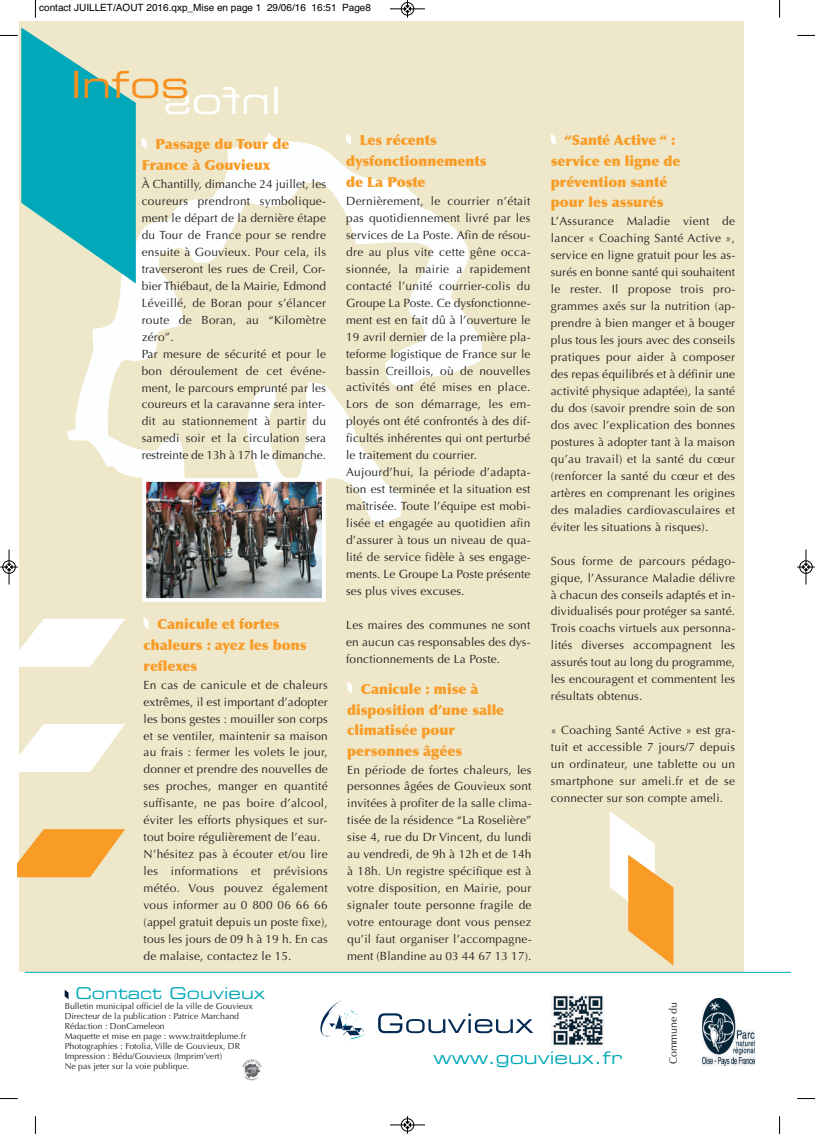
<style>
.page{position:relative;width:815px;height:1134px;background:#fff}
.page>*{position:absolute;margin:0;border:0;box-sizing:border-box;transform-origin:0 0}
.t1{font:37.5px "Eurostile Extended Two";color:#f68f1e}
.t2{font:17.5px "Eurostile Extended Two";color:#00a8b9}
.t3{font:16.25px "Eurostile Extended Two";color:#00a8b9}
.t4{font:13.88px/20.6px "font 000000001 d 7 d 6230";color:#f89c27}
.t5{font:11.88px/17px "Optima";letter-spacing:.015em;color:#231f20;text-align:justify}
.t6{font:10.62px "Optima";color:#231f20}
.t7{font:10px "Helvetica";color:#000}
.t8{font:8.75px/10px "Optima";color:#231f20}
</style>
<div class="page">
<div style="left:19px;top:21px;width:725px;height:951px;background:#eee7c9"></div>
<img style="left:66px;top:133px;width:355px;height:355px">
<svg style="left:378px;top:1013px;width:155px;height:20px"></svg>
<svg style="left:320px;top:1000px;width:47px;height:41px"></svg>
<img style="left:703px;top:999px;width:51px;height:66px">
<img style="left:242px;top:1059px;width:20px;height:22px">
<svg style="left:65px;top:990px;width:4px;height:9px"></svg>
<hr style="left:25px;top:972px;width:766px;height:1px;background:#00a8b9">
<img style="left:551px;top:994px;width:53px;height:53px">
<svg style="left:142px;top:137px;width:5px;height:12px"></svg>
<svg style="left:551px;top:134px;width:5px;height:11px"></svg>
<svg style="left:346px;top:133px;width:5px;height:12px"></svg>
<img style="left:147px;top:483px;width:174px;height:114px">
<div style="left:142px;top:478px;width:184px;height:124px;border:4px solid #fff"></div>
<svg style="left:144px;top:618px;width:4px;height:11px"></svg>
<svg style="left:347px;top:682px;width:5px;height:11px"></svg>
<svg style="left:610px;top:811px;width:63px;height:154px"></svg>
<svg style="left:19px;top:619px;width:106px;height:48px"></svg>
<svg style="left:19px;top:724px;width:106px;height:48px"></svg>
<svg style="left:18px;top:829px;width:107px;height:48px"></svg>
<svg style="left:35px;top:0;width:1px;height:18px"></svg>
<svg style="left:0;top:27px;width:136px;height:256px"></svg>
<svg style="left:779px;top:0;width:1px;height:18px"></svg>
<svg style="left:797px;top:35px;width:18px;height:1px"></svg>
<svg style="left:35px;top:1116px;width:1px;height:18px"></svg>
<svg style="left:0;top:1098px;width:18px;height:1px"></svg>
<svg style="left:779px;top:1116px;width:1px;height:18px"></svg>
<svg style="left:797px;top:1098px;width:18px;height:1px"></svg>
<div style="left:401px;top:2px;width:13px;height:14px;border:1px solid #fff;border-radius:50%"></div>
<hr style="left:390px;top:9px;width:35px;height:1px;background:#000">
<div style="left:401px;top:2px;width:13px;height:13px;border:1px solid #000;border-radius:50%"></div>
<svg style="left:404px;top:0;width:7px;height:18px"></svg>
<hr style="left:390px;top:1125px;width:35px;height:1px;background:#000">
<div style="left:401px;top:1118px;width:13px;height:13px;border:1px solid #000;border-radius:50%"></div>
<svg style="left:404px;top:1116px;width:7px;height:18px"></svg>
<div style="left:2px;top:560px;width:14px;height:14px;border:1px solid #fff;border-radius:50%"></div>
<hr style="left:9px;top:549px;width:1px;height:35px;background:#000">
<div style="left:3px;top:561px;width:12px;height:12px;border:1px solid #000;border-radius:50%"></div>
<svg style="left:0;top:564px;width:18px;height:6px"></svg>
<div style="left:799px;top:560px;width:14px;height:14px;border:1px solid #fff;border-radius:50%"></div>
<hr style="left:806px;top:549px;width:1px;height:35px;background:#000">
<div style="left:800px;top:561px;width:12px;height:12px;border:1px solid #000;border-radius:50%"></div>
<svg style="left:797px;top:564px;width:18px;height:6px"></svg>
<p class="t7" style="left:39px;top:0;width:333px">contact JUILLET/AOUT 2016.qxp_Mise en page 1 29/06/16 16:51 Page8</p>
<h1 class="t1" style="left:71px;top:59px;width:120px">Infos</h1>
<p class="t4" style="left:346px;top:130px;width:142px;text-indent:14px">Les récents dysfonctionnements de La Poste</p>
<p class="t5" style="left:346px;top:193px;width:186px;text-align:left">Dernièrement, le courrier n’était pas quotidiennement livré par les services de La Poste. Afin de résou&shy;dre au plus vite cette gêne occa&shy;sionnée, la mairie a rapidement contacté l’unité courrier-colis du Groupe La Poste. Ce dysfonctionne&shy;ment est en fait dû à l’ouverture le 19 avril dernier de la première pla&shy;teforme logistique de France sur le bassin Creillois, où de nouvelles activités ont été mises en place.<br>Lors de son démarrage, les em&shy;ployés ont été confrontés à des dif&shy;ficultés inhérentes qui ont perturbé le traitement du courrier.<br>Aujourd’hui, la période d’adapta&shy;tion est terminée et la situation est maîtrisée. Toute l’équipe est mobi&shy;lisée et engagée au quotidien afin d’assurer à tous un niveau de qua&shy;lité de service fidèle à ses engage&shy;ments. Le Groupe La Poste présente ses plus vives excuses.</p>
<p class="t5" style="left:346px;top:616px;width:186px">Les maires des communes ne sont en aucun cas responsables des dys&shy;fonctionnements de La Poste.</p>
<p class="t4" style="left:142px;top:134px;width:149px;line-height:21px;text-indent:14px">Passage du Tour de<br>France à Gouvieux</p>
<p class="t5" style="left:142px;top:176px;width:186px;text-align:left">À Chantilly, dimanche 24 juillet, les coureurs prendront symbolique&shy;ment le départ de la dernière étape du Tour de France pour se rendre ensuite à Gouvieux. Pour cela, ils traverseront les rues de Creil, Cor&shy;bier Thiébaut, de la Mairie, Edmond<br>Léveillé, de Boran pour s’élancer route de Boran, au “Kilomètre zéro”.<br>Par mesure de sécurité et pour le bon déroulement de cet événe&shy;ment, le parcours emprunté par les coureurs et la caravanne sera inter&shy;dit au stationnement à partir du samedi soir et la circulation sera restreinte de 13h à 17h le dimanche.</p>
<p class="t4" style="left:144px;top:614px;width:164px;text-indent:14px">Canicule et fortes chaleurs : ayez les bons reflexes</p>
<p class="t5" style="left:144px;top:676px;width:186px;text-align:left">En cas de canicule et de chaleurs extrêmes, il est important d’adopter les bons gestes : mouiller son corps et se ventiler, maintenir sa maison au frais : fermer les volets le jour, donner et prendre des nouvelles de ses proches, manger en quantité suffisante, ne pas boire d’alcool, éviter les efforts physiques et sur&shy;tout boire régulièrement de l’eau.<br>N’hésitez pas à écouter et/ou lire les informations et prévisions météo. Vous pouvez également vous informer au 0 800 06 66 66 (appel gratuit depuis un poste fixe), tous les jours de 09 h à 19 h. En cas de malaise, contactez le 15.</p>
<p class="t4" style="left:347px;top:678px;width:159px;text-indent:14px">Canicule : mise à disposition d’une salle climatisée pour personnes âgées</p>
<p class="t5" style="left:347px;top:761px;width:186px">En période de fortes chaleurs, les personnes âgées de Gouvieux sont invitées à profiter de la salle clima&shy;tisée de la résidence “La Roselière” sise 4, rue du Dr Vincent, du lundi au vendredi, de 9h à 12h et de 14h à 18h. Un registre spécifique est à votre disposition, en Mairie, pour signaler toute personne fragile de votre entourage dont vous pensez qu’il faut organiser l’accompagne&shy;ment (Blandine au 03 44 67 13 17).</p>
<p class="t4" style="left:551px;top:130px;width:131px;text-indent:14px">“Santé Active “ : service en ligne de prévention santé pour les assurés</p>
<p class="t5" style="left:551px;top:213px;width:186px">L’Assurance Maladie vient de lancer « Coaching Santé Active », service en ligne gratuit pour les as&shy;surés en bonne santé qui souhaitent le rester. Il propose trois pro&shy;grammes axés sur la nutrition (ap&shy;prendre à bien manger et à bouger plus tous les jours avec des conseils pratiques pour aider à composer des repas équilibrés et à définir une activité physique adaptée), la santé du dos (savoir prendre soin de son dos avec l’explication des bonnes postures à adopter tant à la maison qu’au travail) et la santé du cœur (renforcer la santé du cœur et des artères en comprenant les origines des maladies cardiovasculaires et éviter les situations à risques).</p>
<p class="t5" style="left:551px;top:552px;width:186px">Sous forme de parcours pédago&shy;gique, l’Assurance Maladie délivre à chacun des conseils adaptés et in&shy;dividualisés pour protéger sa santé.<br>Trois coachs virtuels aux personna&shy;lités diverses accompagnent les assurés tout au long du programme, les encouragent et commentent les résultats obtenus.</p>
<p class="t5" style="left:551px;top:722px;width:186px">« Coaching Santé Active » est gra&shy;tuit et accessible 7 jours/7 depuis un ordinateur, une tablette ou un smartphone sur ameli.fr et de se connecter sur son compte ameli.</p>
<h3 class="t3" style="left:75px;top:982px;width:191px">Contact Gouvieux</h3>
<p class="t8" style="left:65px;top:1001px;width:190px">Bulletin municipal officiel de la ville de Gouvieux Directeur de la publication : Patrice Marchand Rédaction : DonCameleon<br>Maquette et mise en page : www.traitdeplume.fr Photographies : Fotolia, Ville de Gouvieux, DR Impression : Bédu/Gouvieux (Imprim’vert)<br>Ne pas jeter sur la voie publique.</p>
<h2 class="t2" style="left:434px;top:1046px;width:190px">www.gouvieux.fr</h2>
<p class="t6" style="left:667px;top:1064px;width:64px;rotate:-90deg">Commune du</p>
</div>
